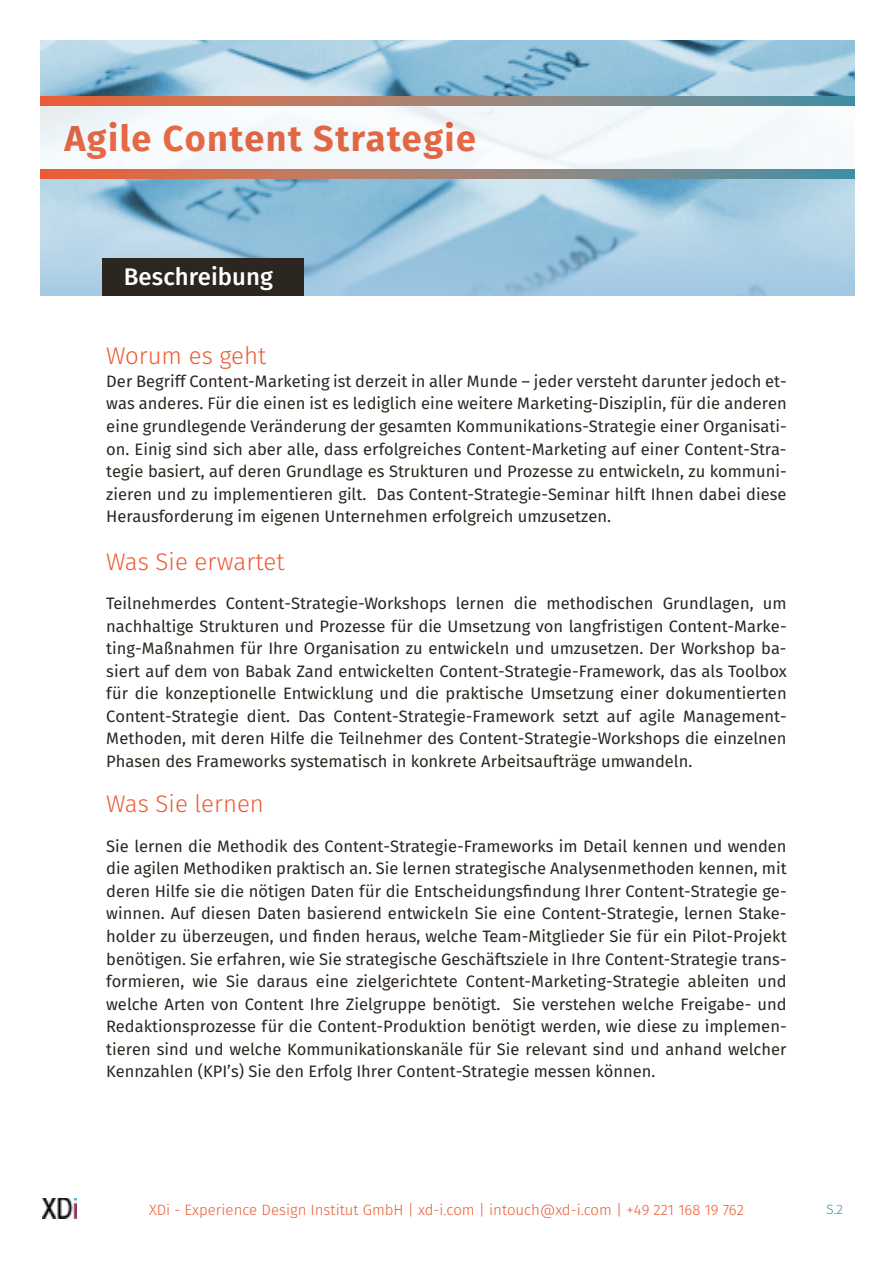
<style>
.page{position:relative;width:893px;height:1263px;background:#fff}
.page>*{position:absolute;margin:0;border:0;box-sizing:border-box;transform-origin:0 0}
.t1{font:700 36px "Fira Sans";letter-spacing:.04em;color:#eb5c34}
.t2{font:300 24px "Fira Sans";color:#eb5c34}
.t3{font:500 24px "Fira Sans";color:#fff}
.t4{font:16.5px/22.5px "Fira Sans";color:#2c2620;text-align:justify}
.t5{font:300 15px "Fira Sans";color:#eb5c34}
.t6{font:300 13.5px "Fira Sans";color:#3b8ea5}
</style>
<div class="page">
<img style="left:40px;top:40px;width:815px;height:163px">
<svg style="left:40px;top:203px;width:815px;height:93px;background:#a1c8e0"></svg>
<div style="left:0;top:105px;width:893px;height:69px;background:#f5f9fb"></div>
<div style="left:102px;top:258px;width:202px;height:38px;background:#2c2620"></div>
<svg style="left:40px;top:96px;width:815px;height:9px;background:#a07e72"></svg>
<svg style="left:40px;top:170px;width:815px;height:8px;background:#a07e72"></svg>
<img style="left:43px;top:1198px;width:34px;height:20px">
<h1 class="t1" style="left:65px;top:113px;width:413px">Agile Content Strategie</h1>
<h2 class="t3" style="left:124px;top:260px;width:151px">Beschreibung</h2>
<h2 class="t2" style="left:106px;top:339px;width:162px">Worum es geht</h2>
<p class="t4" style="left:106px;top:371px;width:682px">Der Begriff Content-Marketing ist derzeit in aller Munde – jeder versteht darunter jedoch et&shy;was anderes. Für die einen ist es lediglich eine weitere Marketing-Disziplin, für die anderen eine grundlegende Veränderung der gesamten Kommunikations-Strategie einer Organisati&shy;on. Einig sind sich aber alle, dass erfolgreiches Content-Marketing auf einer Content-Stra&shy;tegie basiert, auf deren Grundlage es Strukturen und Prozesse zu entwickeln, zu kommuni&shy;zieren und zu implementieren gilt. Das Content-Strategie-Seminar hilft Ihnen dabei diese Herausforderung im eigenen Unternehmen erfolgreich umzusetzen.</p>
<h2 class="t2" style="left:106px;top:544px;width:180px">Was Sie erwartet</h2>
<p class="t4" style="left:106px;top:593px;width:682px">Teilnehmerdes Content-Strategie-Workshops lernen die methodischen Grundlagen, um nachhaltige Strukturen und Prozesse für die Umsetzung von langfristigen Content-Marke&shy;ting-Maßnahmen für Ihre Organisation zu entwickeln und umzusetzen. Der Workshop ba&shy;siert auf dem von Babak Zand entwickelten Content-Strategie-Framework, das als Toolbox für die konzeptionelle Entwicklung und die praktische Umsetzung einer dokumentierten Content-Strategie dient. Das Content-Strategie-Framework setzt auf agile Management-Methoden, mit deren Hilfe die Teilnehmer des Content-Strategie-Workshops die einzelnen Phasen des Frameworks systematisch in konkrete Arbeitsaufträge umwandeln.</p>
<h2 class="t2" style="left:106px;top:787px;width:159px">Was Sie lernen</h2>
<p class="t4" style="left:106px;top:836px;width:682px">Sie lernen die Methodik des Content-Strategie-Frameworks im Detail kennen und wenden die agilen Methodiken praktisch an. Sie lernen strategische Analysenmethoden kennen, mit deren Hilfe sie die nötigen Daten für die Entscheidungsfindung Ihrer Content-Strategie ge&shy;winnen. Auf diesen Daten basierend entwickeln Sie eine Content-Strategie, lernen Stake&shy;holder zu überzeugen, und finden heraus, welche Team-Mitglieder Sie für ein Pilot-Projekt benötigen. Sie erfahren, wie Sie strategische Geschäftsziele in Ihre Content-Strategie trans&shy;formieren, wie Sie daraus eine zielgerichtete Content-Marketing-Strategie ableiten und welche Arten von Content Ihre Zielgruppe benötigt. Sie verstehen welche Freigabe- und Redaktionsprozesse für die Content-Produktion benötigt werden, wie diese zu implemen&shy;tieren sind und welche Kommunikationskanäle für Sie relevant sind und anhand welcher Kennzahlen (KPI’s) Sie den Erfolg Ihrer Content-Strategie messen können.</p>
<p class="t5" style="left:149px;top:1199px;width:596px">XDi - Experience Design Institut GmbH | xd-i.com | intouch@xd-i.com | +49 221 168 19 762</p>
<p class="t6" style="left:826px;top:1200px;width:18px">S.2</p>
</div>
